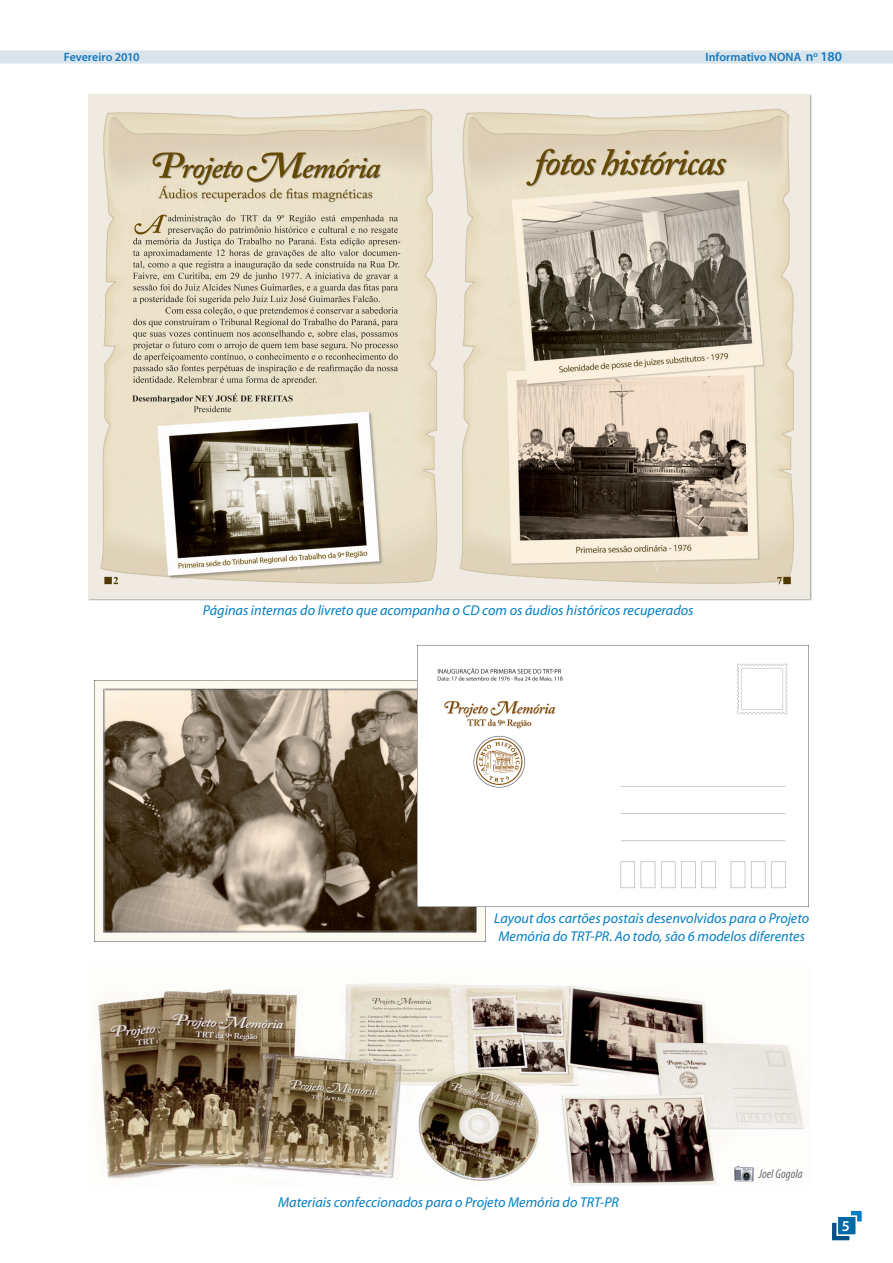
<style>
.page{position:relative;width:893px;height:1263px;background:#fff}
.page>*{position:absolute;margin:0;border:0;box-sizing:border-box;transform-origin:0 0}
.t1{font:600 15px "Myriad Pro";color:#fff}
.t2{font:italic 14.25px/18px "Myriad Pro";color:#007ec5}
.t3{font:600 13.5px "Myriad Pro";color:#1578be}
.t4{font:italic condensed 12.75px "Myriad Pro";letter-spacing:.005em;color:#6c6d70}
.t5{font:600 12px "Myriad Pro";color:#1578be}
.s1{font-size:13.5px}
</style>
<div class="page">
<svg style="left:0;top:50px;width:893px;height:14px;background:#dae5ed"></svg>
<div style="left:830px;top:1221px;width:21px;height:21px;background:#005285;border:2px solid #fff"></div>
<div style="left:850px;top:1210px;width:13px;height:12px;background:#007ec5;border:1px solid #fff"></div>
<div style="left:836px;top:1215px;width:21px;height:21px;background:#0068a5;border:2px solid #fff"></div>
<img style="left:97px;top:983px;width:709px;height:202px">
<img style="left:94px;top:680px;width:391px;height:261px">
<img style="left:417px;top:646px;width:370px;height:260px">
<img style="left:88px;top:95px;width:721px;height:503px">
<img style="left:734px;top:1164px;width:21px;height:18px">
<p class="t5" style="left:64px;top:50px;width:77px">Fevereiro 2010</p>
<p class="t3" style="left:820px;top:48px;width:23px">180</p>
<p class="t5" style="left:706px;top:49px;width:114px">Informativo NONA <span class="s1">n</span><sup>o</sup></p>
<p class="t2" style="left:203px;top:601px;width:492px">Páginas internas do livreto que acompanha o CD com os áudios históricos recuperados</p>
<p class="t2" style="left:494px;top:909px;width:317px">Layout dos cartões postais desenvolvidos para o Projeto<br>Memória do TRT-PR. Ao todo, são 6 modelos diferentes</p>
<p class="t2" style="left:278px;top:1193px;width:342px">Materiais confeccionados para o Projeto Memória do TRT-PR</p>
<p class="t4" style="left:759px;top:1166px;width:46px">Joel Gogola</p>
<p class="t1" style="left:842px;top:1216px;width:10px">5</p>
</div>
